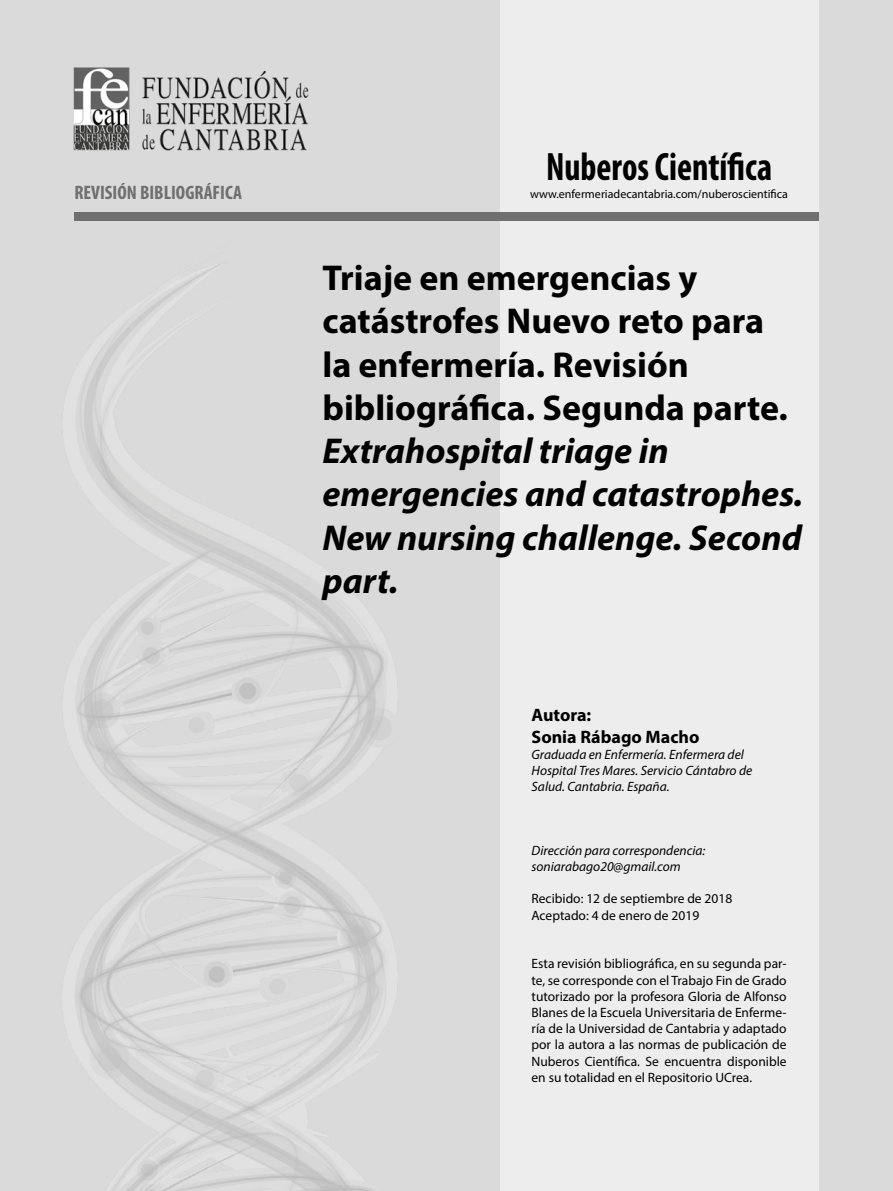
<style>
.page{position:relative;width:893px;height:1191px;background:#dadada}
.page>*{position:absolute;margin:0;border:0;box-sizing:border-box;transform-origin:0 0}
.t1{font:700 condensed 39.75px "Myriad Pro";color:#000;scale:.9 1}
.t2{font:700 36px/43.2px "Myriad Pro";color:#000}
.t3{font:italic 700 36px/43.2px "Myriad Pro";color:#000}
.t4{font:700 condensed 19.5px "Myriad Pro";color:#706f6f}
.t5{font:700 18px/21.6px "Myriad Pro";color:#000}
.t6{font:13.5px/16.2px "Myriad Pro";color:#000}
.t7{font:italic 13.5px/16.2px "Myriad Pro";color:#000}
.t8{font:12px "Myriad Pro";color:#000}
</style>
<div class="page">
<div style="left:500px;top:0;width:319px;height:1191px;background:#ededed"></div>
<div style="left:74px;top:213px;width:745px;height:8px;background:#706f6f"></div>
<img style="left:73px;top:67px;width:236px;height:84px">
<img style="left:78px;top:266px;width:306px;height:925px">
<h3 class="t4" style="left:74px;top:180px;width:169px">REVISIÓN BIBLIOGRÁFICA</h3>
<h1 class="t1" style="left:546px;top:142px;width:253px">Nuberos Científica</h1>
<p class="t8" style="left:530px;top:187px;width:259px">www.enfermeriadecantabria.com/nuberoscientifica</p>
<h2 class="t2" style="left:322px;top:255px;width:467px">Triaje en emergencias y catástrofes Nuevo reto para la enfermería. Revisión bibliográfica. Segunda parte.</h2>
<h2 class="t3" style="left:322px;top:428px;width:482px">Extrahospital triage in emergencies and catastrophes.<br>New nursing challenge. Second part.</h2>
<h3 class="t5" style="left:531px;top:703px;width:169px">Autora:<br>Sonia Rábago Macho</h3>
<p class="t7" style="left:531px;top:746px;width:222px">Graduada en Enfermería. Enfermera del<br>Hospital Tres Mares. Servicio Cántabro de<br>Salud. Cantabria. España.</p>
<p class="t7" style="left:531px;top:842px;width:175px">Dirección para correspondencia: soniarabago20@gmail.com</p>
<p class="t6" style="left:531px;top:890px;width:202px">Recibido: 12 de septiembre de 2018<br>Aceptado: 4 de enero de 2019</p>
<p class="t6" style="left:531px;top:955px;width:257px;text-align:justify">Esta revisión bibliográfica, en su segunda par&shy;te, se corresponde con el Trabajo Fin de Grado tutorizado por la profesora Gloria de Alfonso Blanes de la Escuela Universitaria de Enferme&shy;ría de la Universidad de Cantabria y adaptado por la autora a las normas de publicación de Nuberos Científica. Se encuentra disponible en su totalidad en el Repositorio UCrea.</p>
</div>
